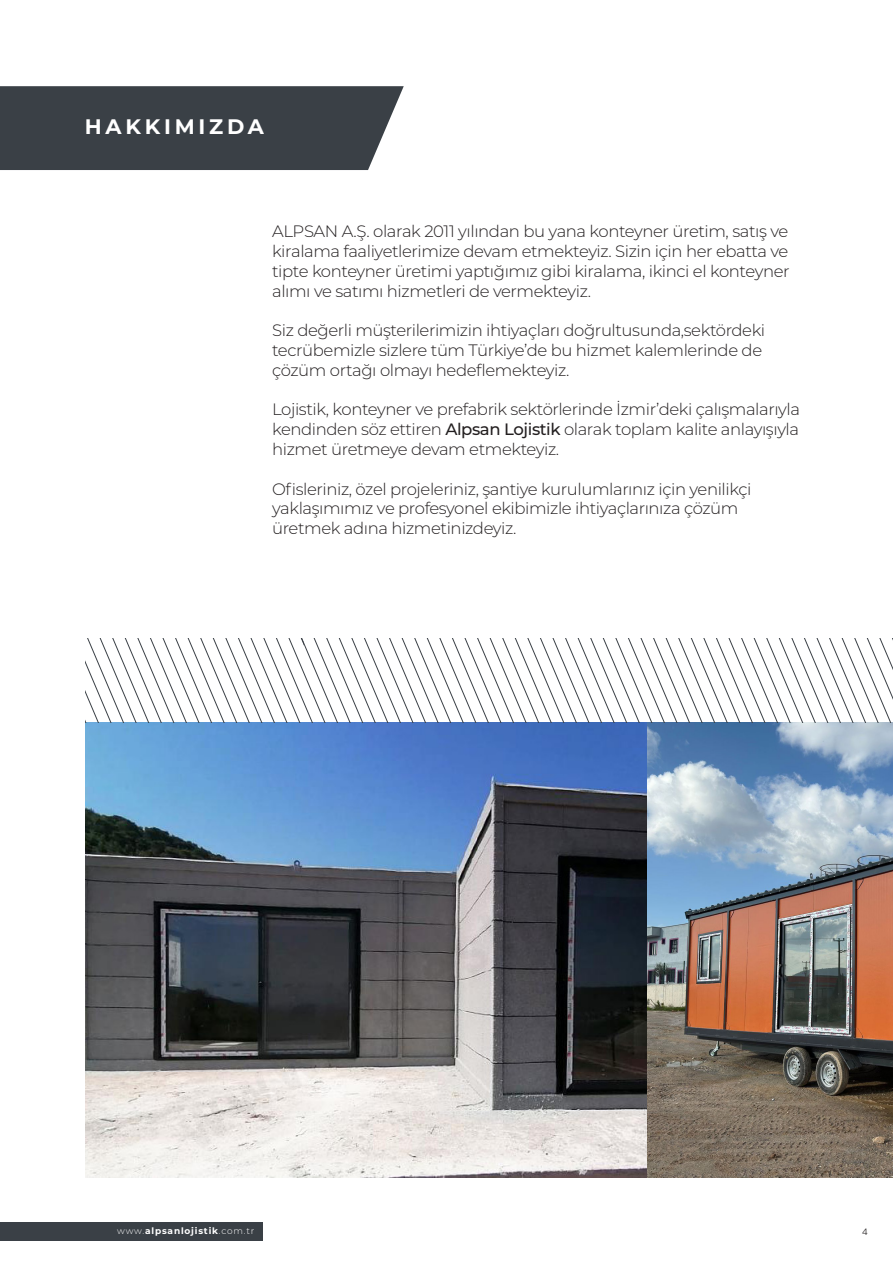
<style>
.page{position:relative;width:893px;height:1263px;background:#fff}
.page>*{position:absolute;margin:0;border:0;box-sizing:border-box;transform-origin:0 0}
.t1{font:700 21px "Montserrat";letter-spacing:.18em;color:#fff}
.t2{font:300 16.5px/19.8px "Montserrat";letter-spacing:-.025em;color:#231f20;text-align:justify}
.t3{font:700 9px "Montserrat";letter-spacing:.09em;color:#fff}
.t4{font:300 9px "Poppins";color:#231f20}
.s1{font-weight:500}
.s2{font-weight:300}
.s3{font-weight:300;color:#3a4046}
</style>
<div class="page">
<img style="left:85px;top:722px;width:808px;height:455px">
<svg style="left:85px;top:638px;width:808px;height:84px"></svg>
<div style="left:0;top:1222px;width:263px;height:18px;background:#3a4046"></div>
<div style="left:0;top:86px;width:404px;height:84px;background:#3a4046"></div>
<p class="t1" style="left:85px;top:111px;width:181px">HAKKIMIZDA</p>
<p class="t2" style="left:272px;top:221px;width:519px">ALPSAN A.Ş. olarak 2011 yılından bu yana konteyner üretim, satış ve kiralama faaliyetlerimize devam etmekteyiz. Sizin için her ebatta ve tipte konteyner üretimi yaptığımız gibi kiralama, ikinci el konteyner alımı ve satımı hizmetleri de vermekteyiz.</p>
<p class="t2" style="left:272px;top:320px;width:494px;text-align:left">Siz değerli müşterilerimizin ihtiyaçları doğrultusunda,sektördeki tecrübemizle sizlere tüm Türkiye’de bu hizmet kalemlerinde de çözüm ortağı olmayı hedeflemekteyiz.</p>
<p class="t2" style="left:272px;top:399px;width:529px">Lojistik, konteyner ve prefabrik sektörlerinde İzmir’deki çalışmalarıyla kendinden söz ettiren <span class="s1">Alpsan Lojistik</span> olarak toplam kalite anlayışıyla hizmet üretmeye devam etmekteyiz.</p>
<p class="t2" style="left:272px;top:478px;width:481px;text-align:left">Ofisleriniz, özel projeleriniz, şantiye kurulumlarınız için yenilikçi yaklaşımımız ve profesyonel ekibimizle ihtiyaçlarınıza çözüm üretmek adına hizmetinizdeyiz.</p>
<p class="t3" style="left:117px;top:1224px;width:148px"><span class="s2">www.</span>alpsanlojistik<span class="s2">.com.tr</span> <span class="s3">.</span></p>
<p class="t4" style="left:862px;top:1226px;width:7px">4</p>
</div>
